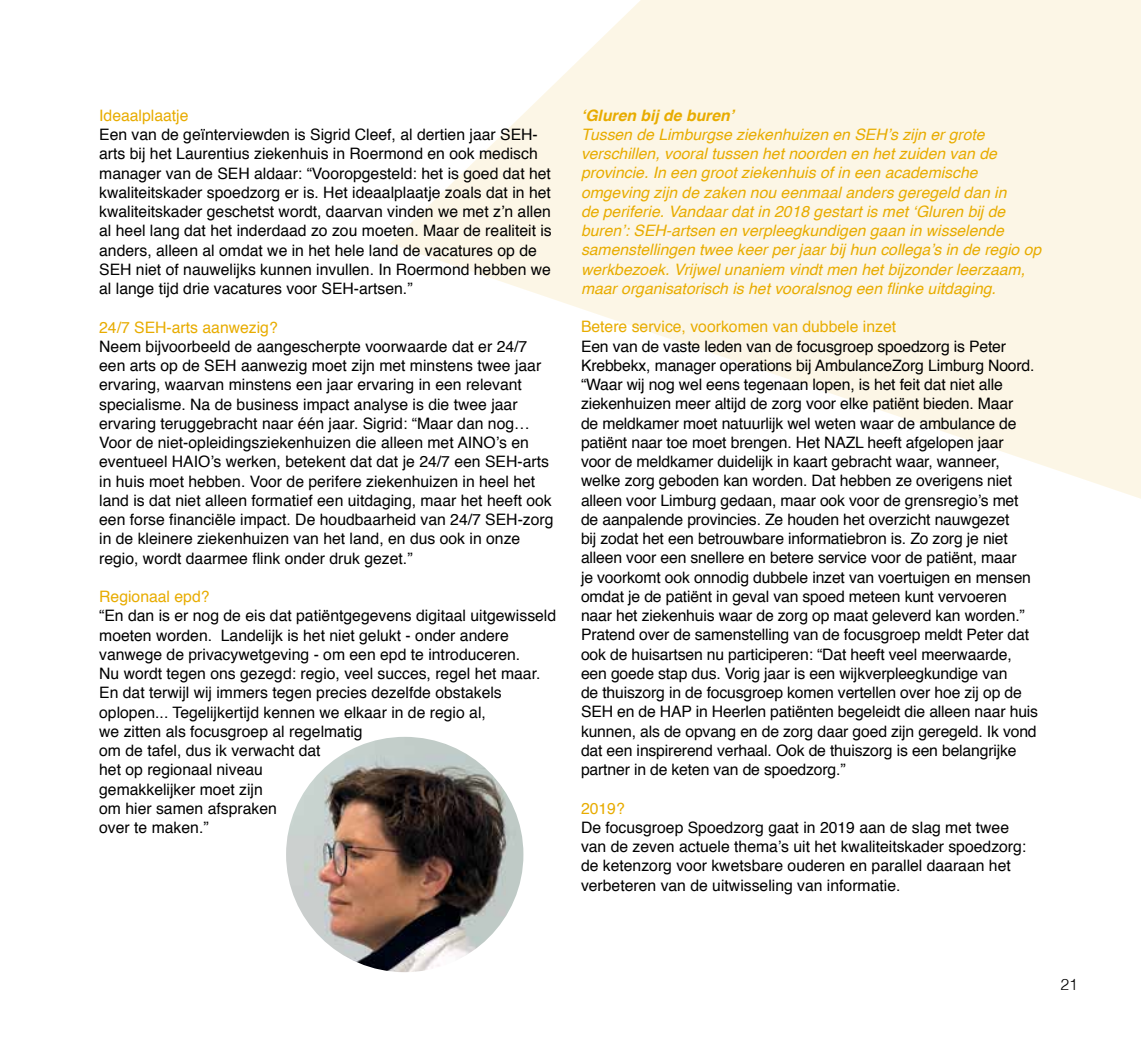
<style>
.page{position:relative;width:1141px;height:1042px;background:#fff}
.page>*{position:absolute;margin:0;border:0;box-sizing:border-box;transform-origin:0 0}
.t1{font:15.75px/19.2px "Helvetica";color:#000}
.t2{font:italic 15.75px/19.2px "Helvetica";color:#e8ac00}
.t3{font:15.75px "Helvetica";color:#e8ac00}
.t4{font:italic 700 15.75px "Helvetica";color:#e8ac00}
.t5{font:300 15.75px "Helvetica";color:#000}
</style>
<div class="page">
<svg style="left:390px;top:0;width:751px;height:499px;fill:#fcf6e6"></svg>
<img style="left:286px;top:737px;width:237px;height:235px">
<p class="t3" style="left:99px;top:103px;width:91px">Ideaalplaatje</p>
<p class="t1" style="left:99px;top:125px;width:454px">Een van de geïnterviewden is Sigrid Cleef, al dertien jaar SEH&shy;arts bij het Laurentius ziekenhuis in Roermond en ook medisch manager van de SEH aldaar: “Vooropgesteld: het is goed dat het kwaliteitskader spoedzorg er is. Het ideaalplaatje zoals dat in het kwaliteitskader geschetst wordt, daarvan vinden we met z’n allen al heel lang dat het inderdaad zo zou moeten. Maar de realiteit is anders, alleen al omdat we in het hele land de vacatures op de SEH niet of nauwelijks kunnen invullen. In Roermond hebben we al lange tijd drie vacatures voor SEH-artsen.”</p>
<p class="t3" style="left:99px;top:315px;width:180px">24/7 SEH-arts aanwezig?</p>
<p class="t1" style="left:99px;top:337px;width:456px">Neem bijvoorbeeld de aangescherpte voorwaarde dat er 24/7 een arts op de SEH aanwezig moet zijn met minstens twee jaar ervaring, waarvan minstens een jaar ervaring in een relevant specialisme. Na de business impact analyse is die twee jaar ervaring teruggebracht naar één jaar. Sigrid: “Maar dan nog… Voor de niet-opleidingsziekenhuizen die alleen met AINO’s en eventueel HAIO’s werken, betekent dat dat je 24/7 een SEH-arts in huis moet hebben. Voor de perifere ziekenhuizen in heel het land is dat niet alleen formatief een uitdaging, maar het heeft ook een forse financiële impact. De houdbaarheid van 24/7 SEH-zorg in de kleinere ziekenhuizen van het land, en dus ook in onze regio, wordt daarmee flink onder druk gezet.”</p>
<p class="t3" style="left:99px;top:584px;width:112px">Regionaal epd?</p>
<p class="t1" style="left:99px;top:606px;width:458px">“En dan is er nog de eis dat patiëntgegevens digitaal uitgewisseld moeten worden. Landelijk is het niet gelukt - onder andere vanwege de privacywetgeving - om een epd te introduceren.<br>Nu wordt tegen ons gezegd: regio, veel succes, regel het maar.<br>En dat terwijl wij immers tegen precies dezelfde obstakels oplopen... Tegelijkertijd kennen we elkaar in de regio al,<br>we zitten als focusgroep al regelmatig<br>om de tafel, dus ik verwacht dat<br>het op regionaal niveau<br>gemakkelijker moet zijn<br>om hier samen afspraken<br>over te maken.”</p>
<p class="t4" style="left:581px;top:102px;width:155px">‘Gluren bij de buren’</p>
<p class="t2" style="left:581px;top:125px;width:462px">Tussen de Limburgse ziekenhuizen en SEH’s zijn er grote verschillen, vooral tussen het noorden en het zuiden van de provincie. In een groot ziekenhuis of in een academische omgeving zijn de zaken nou eenmaal anders geregeld dan in<br>de periferie. Vandaar dat in 2018 gestart is met ‘Gluren bij de buren’: SEH-artsen en verpleegkundigen gaan in wisselende samenstellingen twee keer per jaar bij hun collega’s in de regio op werkbezoek. Vrijwel unaniem vindt men het bijzonder leerzaam, maar organisatorisch is het vooralsnog een flinke uitdaging.</p>
<p class="t3" style="left:581px;top:315px;width:317px">Betere service, voorkomen van dubbele inzet</p>
<p class="t1" style="left:581px;top:337px;width:459px">Een van de vaste leden van de focusgroep spoedzorg is Peter Krebbekx, manager operations bij AmbulanceZorg Limburg Noord. “Waar wij nog wel eens tegenaan lopen, is het feit dat niet alle ziekenhuizen meer altijd de zorg voor elke patiënt bieden. Maar<br>de meldkamer moet natuurlijk wel weten waar de ambulance de patiënt naar toe moet brengen. Het NAZL heeft afgelopen jaar<br>voor de meldkamer duidelijk in kaart gebracht waar, wanneer, welke zorg geboden kan worden. Dat hebben ze overigens niet alleen voor Limburg gedaan, maar ook voor de grensregio’s met de aanpalende provincies. Ze houden het overzicht nauwgezet<br>bij zodat het een betrouwbare informatiebron is. Zo zorg je niet alleen voor een snellere en betere service voor de patiënt, maar<br>je voorkomt ook onnodig dubbele inzet van voertuigen en mensen omdat je de patiënt in geval van spoed meteen kunt vervoeren naar het ziekenhuis waar de zorg op maat geleverd kan worden.” Pratend over de samenstelling van de focusgroep meldt Peter dat ook de huisartsen nu participeren: “Dat heeft veel meerwaarde, een goede stap dus. Vorig jaar is een wijkverpleegkundige van<br>de thuiszorg in de focusgroep komen vertellen over hoe zij op de SEH en de HAP in Heerlen patiënten begeleidt die alleen naar huis kunnen, als de opvang en de zorg daar goed zijn geregeld. Ik vond dat een inspirerend verhaal. Ook de thuiszorg is een belangrijke partner in de keten van de spoedzorg.”</p>
<p class="t3" style="left:581px;top:796px;width:45px">2019?</p>
<p class="t1" style="left:581px;top:818px;width:447px">De focusgroep Spoedzorg gaat in 2019 aan de slag met twee van de zeven actuele thema’s uit het kwaliteitskader spoedzorg: de ketenzorg voor kwetsbare ouderen en parallel daaraan het verbeteren van de uitwisseling van informatie.</p>
<p class="t5" style="left:1060px;top:971px;width:19px">21</p>
</div>
